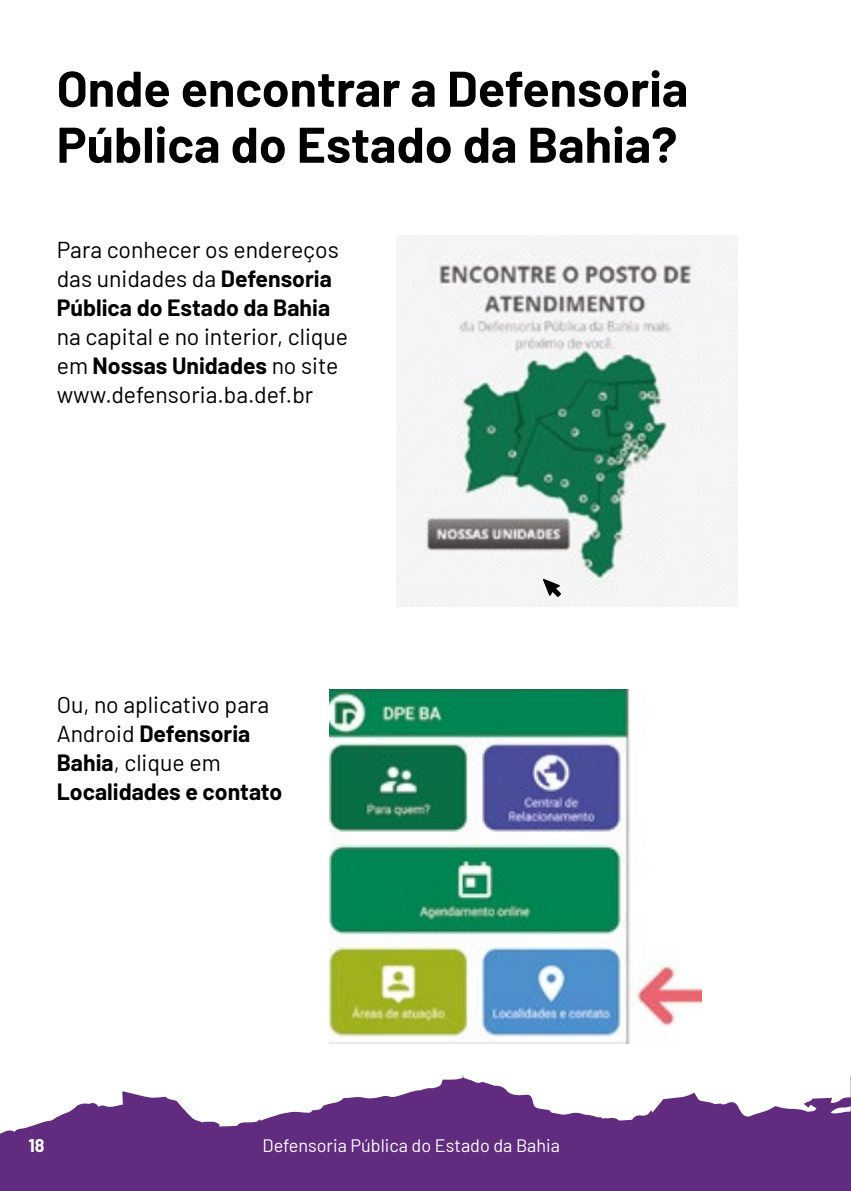
<style>
.page{position:relative;width:851px;height:1191px;background:#fff}
.page>*{position:absolute;margin:0;border:0;box-sizing:border-box;transform-origin:0 0}
.t1{font:700 50px/56px "Barlow";color:#000}
.t2{font:23px/29px "Barlow";color:#000}
.t3{font:18px "Barlow";color:#fff}
.t4{font:700 18px "Barlow";color:#fff}
.s1{font-weight:700}
</style>
<div class="page">
<svg style="left:0;top:1075px;width:850px;height:116px;fill:#612b80"></svg>
<img style="left:329px;top:689px;width:372px;height:354px">
<img style="left:396px;top:235px;width:341px;height:372px">
<svg style="left:543px;top:579px;width:18px;height:18px"></svg>
<h1 class="t1" style="left:57px;top:57px;width:633px">Onde encontrar a Defensoria<br>Pública do Estado da Bahia?</h1>
<p class="t2" style="left:57px;top:234px;width:283px">Para conhecer os endereços das unidades da <span class="s1">Defensoria<br>Pública do Estado da Bahia</span></p>
<p class="t2" style="left:57px;top:321px;width:293px">na capital e no interior, clique em <span class="s1">Nossas Unidades</span> no site www.defensoria.ba.def.br</p>
<p class="t2" style="left:57px;top:688px;width:227px">Ou, no aplicativo para<br>Android <span class="s1">Defensoria<br>Bahia</span>, clique em<br><span class="s1">Localidades e contato</span></p>
<p class="t4" style="left:28px;top:1132px;width:18px">18</p>
<p class="t3" style="left:262px;top:1132px;width:299px">Defensoria Pública do Estado da Bahia</p>
</div>
